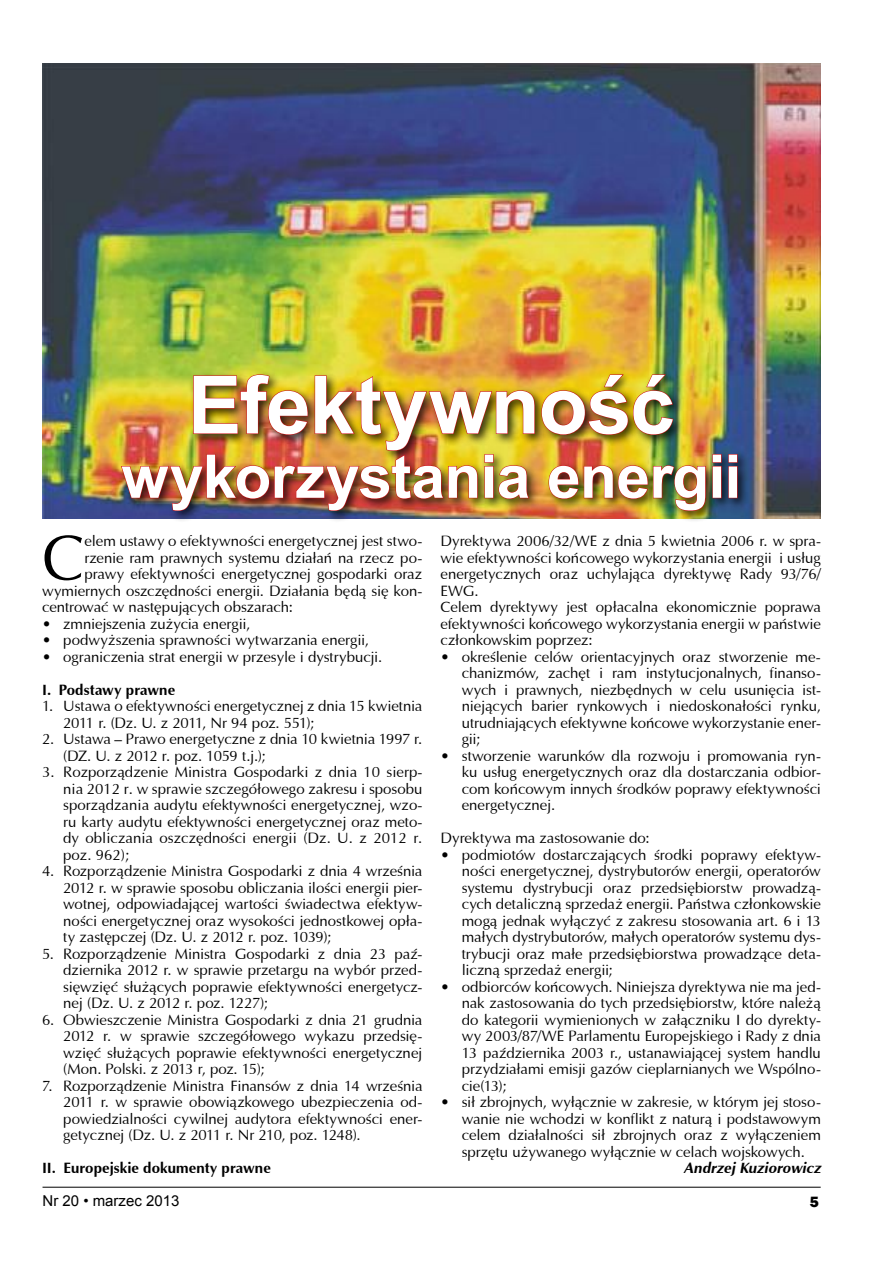
<style>
.page{position:relative;width:893px;height:1263px;background:#fff}
.page>*{position:absolute;margin:0;border:0;box-sizing:border-box;transform-origin:0 0}
.t1{font:700 80.4px "Arial";letter-spacing:-.01em;color:#fff}
.t2{font:63.45px "Ottawa";color:#000}
.t3{font:700 60.3px "Arial";letter-spacing:-.01em;color:#fff}
.t4{font:15px/16.5px "Ottawa";letter-spacing:-.005em;color:#000;text-align:justify}
.t5{font:700 15px "Ottawa";letter-spacing:.005em;color:#000}
.t6{font:italic 700 15px "Ottawa";letter-spacing:-.005em;color:#000}
.t7{font:15px "Arial";color:#000}
.t8{font:800 15px "Frankfurt Gothic";color:#000}
</style>
<div class="page">
<hr style="left:43px;top:1187px;width:778px;height:1px;background:#000">
<img style="left:42px;top:64px;width:779px;height:455px">
<div style="left:117px;top:370px;width:632px;height:153px;background:#000;opacity:.75"></div>
<img style="left:541px;top:374px;width:133px;height:61px">
<img style="left:121px;top:374px;width:414px;height:137px">
<img style="left:548px;top:465px;width:158px;height:46px">
<svg style="left:712px;top:454px;width:10px;height:44px"></svg>
<svg style="left:728px;top:454px;width:10px;height:44px"></svg>
<h1 class="t1" style="left:188px;top:352px;width:488px">Efektywność</h1>
<h3 class="t3" style="left:121px;top:436px;width:621px">wykorzystania energii</h3>
<h2 class="t2" style="left:42px;top:520px;width:44px">C</h2>
<p class="t4" style="left:84px;top:533px;width:340px">elem ustawy o efektywności energetycznej jest stwo-</p>
<p class="t4" style="left:84px;top:549px;width:340px">rzenie ram prawnych systemu działań na rzecz po-</p>
<p class="t4" style="left:84px;top:566px;width:340px">prawy efektywności energetycznej gospodarki oraz</p>
<p class="t4" style="left:42px;top:582px;width:382px">wymiernych oszczędności energii. Działania będą się kon-</p>
<p class="t4" style="left:42px;top:599px;width:252px">centrować w następujących obszarach:</p>
<p class="t4" style="left:42px;top:615px;width:210px">• zmniejszenia zużycia energii,</p>
<p class="t4" style="left:42px;top:632px;width:328px">• podwyższenia sprawności wytwarzania energii,</p>
<p class="t4" style="left:42px;top:648px;width:342px">• ograniczenia strat energii w przesyle i dystrybucji.</p>
<p class="t5" style="left:42px;top:680px;width:135px">I. Podstawy prawne</p>
<p class="t4" style="left:63px;top:698px;width:361px;text-indent:-21px">1. Ustawa o efektywności energetycznej z dnia 15 kwietnia<br>2011 r. (Dz. U. z 2011, Nr 94 poz. 551);</p>
<p class="t4" style="left:63px;top:731px;width:361px;text-indent:-21px">2. Ustawa – Prawo energetyczne z dnia 10 kwietnia 1997 r. (DZ. U. z 2012 r. poz. 1059 t.j.);</p>
<p class="t4" style="left:63px;top:764px;width:361px;text-indent:-21px">3. Rozporządzenie Ministra Gospodarki z dnia 10 sierp&shy;nia 2012 r. w sprawie szczegółowego zakresu i sposobu sporządzania audytu efektywności energetycznej, wzo&shy;ru karty audytu efektywności energetycznej oraz meto&shy;dy obliczania oszczędności energii (Dz. U. z 2012 r. poz. 962);</p>
<p class="t4" style="left:63px;top:863px;width:361px;text-indent:-21px">4. Rozporządzenie Ministra Gospodarki z dnia 4 września 2012 r. w sprawie sposobu obliczania ilości energii pier&shy;wotnej, odpowiadającej wartości świadectwa efektyw&shy;ności energetycznej oraz wysokości jednostkowej opła&shy;ty zastępczej (Dz. U. z 2012 r. poz. 1039);</p>
<p class="t4" style="left:63px;top:945px;width:361px;text-indent:-21px">5. Rozporządzenie Ministra Gospodarki z dnia 23 paź&shy;dziernika 2012 r. w sprawie przetargu na wybór przed&shy;sięwzięć służących poprawie efektywności energetycz&shy;nej (Dz. U. z 2012 r. poz. 1227);</p>
<p class="t4" style="left:63px;top:1011px;width:361px;text-indent:-21px">6. Obwieszczenie Ministra Gospodarki z dnia 21 grudnia 2012 r. w sprawie szczegółowego wykazu przedsię&shy;wzięć służących poprawie efektywności energetycznej (Mon. Polski. z 2013 r, poz. 15);</p>
<p class="t4" style="left:63px;top:1077px;width:361px;text-indent:-21px">7. Rozporządzenie Ministra Finansów z dnia 14 września 2011 r. w sprawie obowiązkowego ubezpieczenia od&shy;powiedzialności cywilnej audytora efektywności ener&shy;getycznej (Dz. U. z 2011 r. Nr 210, poz. 1248).</p>
<p class="t5" style="left:42px;top:1159px;width:230px">II. Europejskie dokumenty prawne</p>
<p class="t4" style="left:440px;top:533px;width:382px;text-align:left">Dyrektywa 2006/32/WE z dnia 5 kwietnia 2006 r. w spra&shy;wie efektywności końcowego wykorzystania energii i usług energetycznych oraz uchylająca dyrektywę Rady 93/76/ EWG.<br>Celem dyrektywy jest opłacalna ekonomicznie poprawa efektywności końcowego wykorzystania energii w państwie członkowskim poprzez:</p>
<p class="t4" style="left:462px;top:648px;width:361px;text-indent:-21px">• określenie celów orientacyjnych oraz stworzenie me&shy;chanizmów, zachęt i ram instytucjonalnych, finanso&shy;wych i prawnych, niezbędnych w celu usunięcia ist&shy;niejących barier rynkowych i niedoskonałości rynku, utrudniających efektywne końcowe wykorzystanie ener&shy;gii;</p>
<p class="t4" style="left:462px;top:747px;width:361px;text-indent:-21px">• stworzenie warunków dla rozwoju i promowania ryn&shy;ku usług energetycznych oraz dla dostarczania odbior&shy;com końcowym innych środków poprawy efektywności energetycznej.</p>
<p class="t4" style="left:440px;top:830px;width:211px">Dyrektywa ma zastosowanie do:</p>
<p class="t4" style="left:462px;top:846px;width:361px;text-indent:-21px">• podmiotów dostarczających środki poprawy efektyw&shy;ności energetycznej, dystrybutorów energii, operatorów systemu dystrybucji oraz przedsiębiorstw prowadzą&shy;cych detaliczną sprzedaż energii. Państwa członkowskie mogą jednak wyłączyć z zakresu stosowania art. 6 i 13 małych dystrybutorów, małych operatorów systemu dys&shy;trybucji oraz małe przedsiębiorstwa prowadzące deta&shy;liczną sprzedaż energii;</p>
<p class="t4" style="left:462px;top:978px;width:361px;text-indent:-21px">• odbiorców końcowych. Niniejsza dyrektywa nie ma jed&shy;nak zastosowania do tych przedsiębiorstw, które należą do kategorii wymienionych w załączniku I do dyrekty&shy;wy 2003/87/WE Parlamentu Europejskiego i Rady z dnia 13 października 2003 r., ustanawiającej system handlu przydziałami emisji gazów cieplarnianych we Wspólno&shy;cie(13);</p>
<p class="t4" style="left:462px;top:1094px;width:361px;text-indent:-21px">• sił zbrojnych, wyłącznie w zakresie, w którym jej stoso&shy;wanie nie wchodzi w konflikt z naturą i podstawowym celem działalności sił zbrojnych oraz z wyłączeniem sprzętu używanego wyłącznie w celach wojskowych.</p>
<p class="t6" style="left:684px;top:1159px;width:139px">Andrzej Kuziorowicz</p>
<p class="t7" style="left:43px;top:1191px;width:138px">Nr 20 • marzec 2013</p>
<p class="t8" style="left:810px;top:1193px;width:10px">5</p>
</div>
